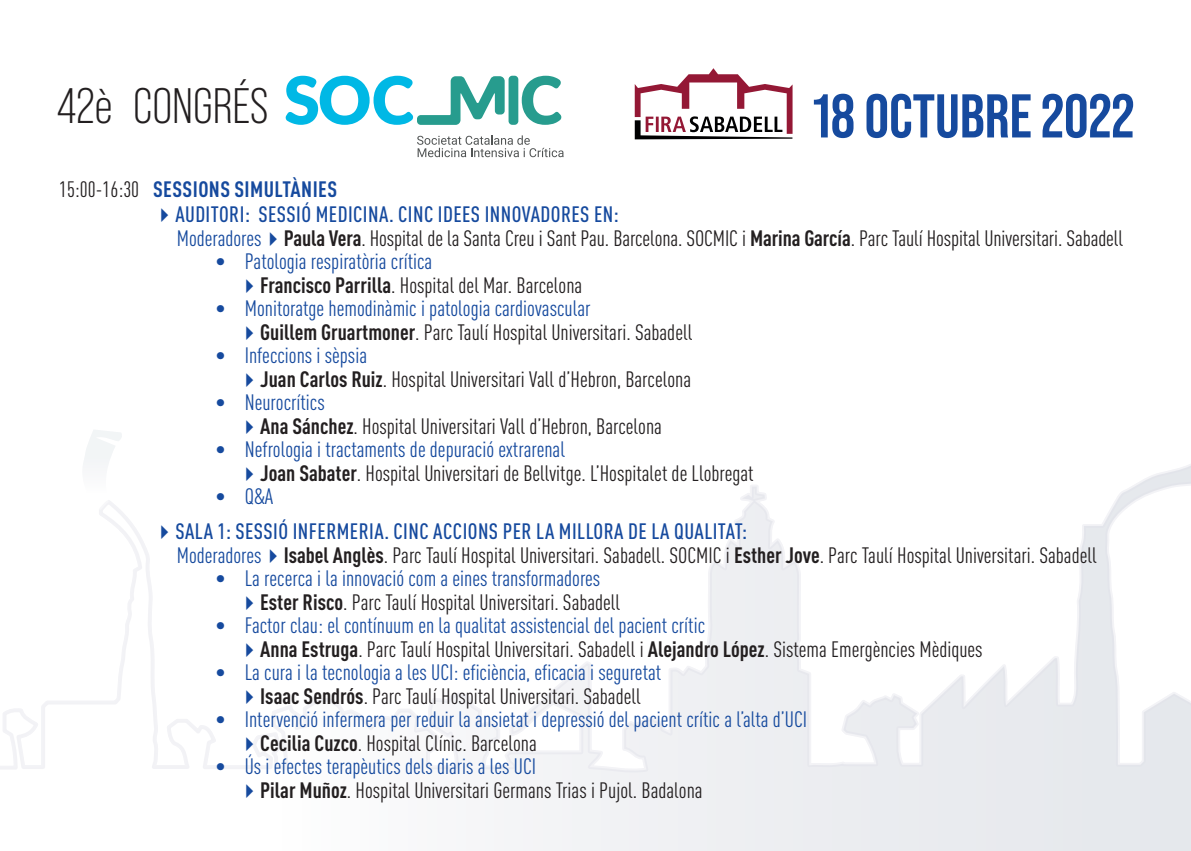
<style>
.page{position:relative;width:1191px;height:851px;background:#fff}
.page>*{position:absolute;margin:0;border:0;box-sizing:border-box;transform-origin:0 0}
.t1{font:700 61.6px "Bebas Neue Pro";color:#164a9e}
.t2{font:49.8px "Bebas Neue Pro";color:#231f20}
.t3{font:condensed 22px/23.6px "DIN Pro";color:#231f20}
.t4{font:condensed 22px "DIN Pro";color:#164a9e}
.t5{font:700 condensed 22px "DIN Pro";letter-spacing:.02em;color:#164a9e}
.s1{font-weight:400;color:#231f20}
.s2{color:#164a9e}
.s3{font-weight:500;color:#164a9e}
.s4{font-weight:700}
</style>
<div class="page">
<svg style="left:0;top:464px;width:1191px;height:386px"></svg>
<svg style="left:80px;top:430px;width:43px;height:79px"></svg>
<svg style="left:417px;top:135px;width:146px;height:22px"></svg>
<div style="left:508px;top:76px;width:10px;height:49px;background:#279c8e;border-radius:4px"></div>
<svg style="left:522px;top:76px;width:40px;height:49px"></svg>
<svg style="left:285px;top:76px;width:219px;height:49px"></svg>
<svg style="left:635px;top:68px;width:157px;height:71px"></svg>
<h2 class="t2" style="left:57px;top:78px;width:213px">42è CONGRÉS</h2>
<h1 class="t1" style="left:812px;top:81px;width:323px">18 OCTUBRE 2022</h1>
<p class="t5" style="left:59px;top:173px;width:279px"><span class="s1">15:00-16:30</span> SESSIONS SIMULTÀNIES</p>
<p class="t3" style="left:177px;top:201px;width:947px;text-indent:-24px"><span class="s2">✔</span><span class="s3">AUDITORI: SESSIÓ MEDICINA. CINC IDEES INNOVADORES EN:<br></span><span class="s2">Moderadores✔</span><span class="s4">Paula Vera</span>. Hospital de la Santa Creu i Sant Pau. Barcelona. SOCMIC i <span class="s4">Marina García</span>. Parc Taulí Hospital Universitari. Sabadell</p>
<p class="t4" style="left:215px;top:245px;width:218px">• Patologia respiratòria crítica</p>
<p class="t3" style="left:238px;top:271px;width:345px"><span class="s2">✔</span><span class="s4">Francisco Parrilla</span>. Hospital del Mar. Barcelona</p>
<p class="t4" style="left:215px;top:292px;width:376px">• Monitoratge hemodinàmic i patologia cardiovascular</p>
<p class="t3" style="left:238px;top:318px;width:456px"><span class="s2">✔</span><span class="s4">Guillem Gruartmoner</span>. Parc Taulí Hospital Universitari. Sabadell</p>
<p class="t4" style="left:215px;top:339px;width:153px">• Infeccions i sèpsia</p>
<p class="t3" style="left:238px;top:365px;width:454px"><span class="s2">✔</span><span class="s4">Juan Carlos Ruiz</span>. Hospital Universitari Vall d’Hebron, Barcelona</p>
<p class="t4" style="left:215px;top:386px;width:111px">• Neurocrítics</p>
<p class="t3" style="left:238px;top:412px;width:425px"><span class="s2">✔</span><span class="s4">Ana Sánchez</span>. Hospital Universitari Vall d’Hebron, Barcelona</p>
<p class="t4" style="left:215px;top:433px;width:351px">• Nefrologia i tractaments de depuració extrarenal</p>
<p class="t3" style="left:238px;top:459px;width:517px"><span class="s2">✔</span><span class="s4">Joan Sabater</span>. Hospital Universitari de Bellvitge. L’Hospitalet de Llobregat</p>
<p class="t4" style="left:215px;top:480px;width:59px">• Q&amp;A</p>
<p class="t3" style="left:177px;top:518px;width:921px;text-indent:-24px"><span class="s2">✔</span><span class="s3">SALA 1: SESSIÓ INFERMERIA. CINC ACCIONS PER LA MILLORA DE LA QUALITAT:<br></span><span class="s2">Moderadores✔</span><span class="s4">Isabel Anglès</span>. Parc Taulí Hospital Universitari. Sabadell. SOCMIC i <span class="s4">Esther Jove</span>. Parc Taulí Hospital Universitari. Sabadell</p>
<p class="t4" style="left:215px;top:562px;width:386px">• La recerca i la innovació com a eines transformadores</p>
<p class="t3" style="left:238px;top:588px;width:383px"><span class="s2">✔</span><span class="s4">Ester Risco</span>. Parc Taulí Hospital Universitari. Sabadell</p>
<p class="t4" style="left:215px;top:609px;width:491px">• Factor clau: el contínuum en la qualitat assistencial del pacient crític</p>
<p class="t3" style="left:238px;top:635px;width:746px"><span class="s2">✔</span><span class="s4">Anna Estruga</span>. Parc Taulí Hospital Universitari. Sabadell i <span class="s4">Alejandro López</span>. Sistema Emergències Mèdiques</p>
<p class="t4" style="left:215px;top:656px;width:447px">• La cura i la tecnologia a les UCI: eficiència, eficacia i seguretat</p>
<p class="t3" style="left:238px;top:682px;width:404px"><span class="s2">✔</span><span class="s4">Isaac Sendrós</span>. Parc Taulí Hospital Universitari. Sabadell</p>
<p class="t4" style="left:215px;top:703px;width:593px">• Intervenció infermera per reduir la ansietat i depressió del pacient crític a l’alta d’UCI</p>
<p class="t3" style="left:238px;top:729px;width:300px"><span class="s2">✔</span><span class="s4">Cecilia Cuzco</span>. Hospital Clínic. Barcelona</p>
<p class="t4" style="left:215px;top:750px;width:322px">• Ús i efectes terapèutics dels diaris a les UCI</p>
<p class="t3" style="left:238px;top:776px;width:466px"><span class="s2">✔</span><span class="s4">Pilar Muñoz</span>. Hospital Universitari Germans Trias i Pujol. Badalona</p>
</div>
